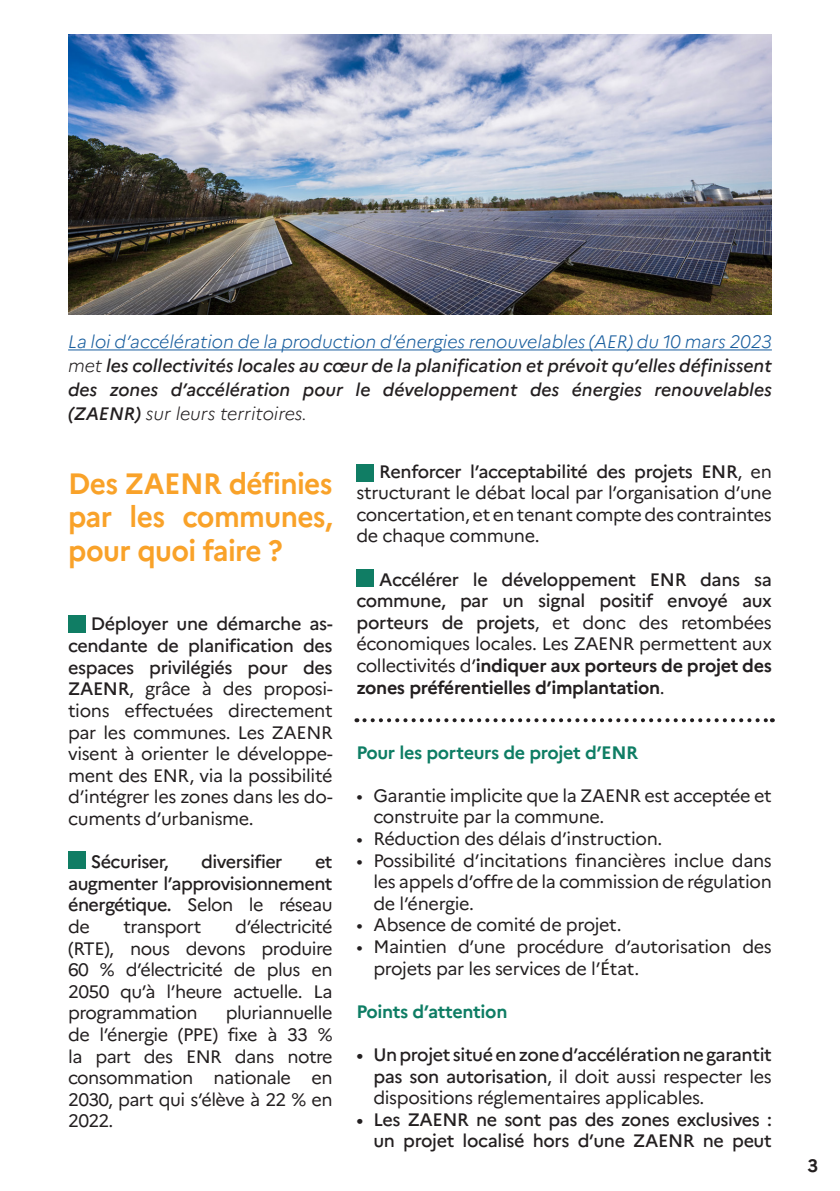
<style>
.page{position:relative;width:840px;height:1191px;background:#fff}
.page>*{position:absolute;margin:0;border:0;box-sizing:border-box;transform-origin:0 0}
.Style_de_paragraphe_1{font:700 29.4px/33.6px "Marianne";letter-spacing:-.02em;color:#f9a229;text-align:justify;scale:.95 1}
.Style_de_paragraphe_1-2{font:18px/21.6px "Marianne";letter-spacing:-.02em;color:#231f20;text-align:justify}
.Style_de_paragraphe_1-3{font:500 18px/21.6px "Marianne";letter-spacing:-.02em;color:#231f20;text-align:justify}
.t1{font:italic 500 18px/24px "Marianne";color:#231f20;text-align:justify}
.Style_de_paragraphe_1-4{font:700 18px "Marianne";letter-spacing:-.02em;color:#0e7d64}
.t2{font:700 18px "Marianne";color:#231f20}
.s1{font-weight:300;color:#175d9e}
.s2{font-weight:300}
.s3{font-weight:500}
.s4{font-weight:400}
.s5{font-weight:700}
</style>
<div class="page">
<img style="left:68px;top:34px;width:703px;height:281px">
<hr style="left:68px;top:349px;width:703px;height:1px;background:#175d9e">
<div style="left:68px;top:615px;width:17px;height:17px;background:#107d64"></div>
<div style="left:68px;top:851px;width:17px;height:17px;background:#107d64"></div>
<div style="left:356px;top:464px;width:17px;height:17px;background:#107d64"></div>
<div style="left:356px;top:569px;width:17px;height:17px;background:#107d64"></div>
<svg style="left:364px;top:718px;width:408px;height:4px"></svg>
<p class="t1" style="left:68px;top:329px;width:705px"><span class="s1">La loi d’accélération de la production d’énergies renouvelables (AER) du 10 mars 2023 </span><span class="s2">met</span> les collectivités locales au cœur de la planification et prévoit qu’elles définissent des zones d’accélération pour le développement des énergies renouvelables (ZAENR) <span class="s2">sur leurs territoires.</span></p>
<p class="Style_de_paragraphe_1" style="left:68px;top:466px;width:280px">Des ZAENR définies par les communes, pour quoi faire ?</p>
<p class="Style_de_paragraphe_1-2" style="left:68px;top:613px;width:266px;text-indent:23px"><span class="s3">Déployer une démarche as&shy;cendante de planification des espaces privilégiés pour des ZAENR</span>, grâce à des proposi&shy;tions effectuées directement par les communes. Les ZAENR visent à orienter le développe&shy;ment des ENR, via la possibilité d’intégrer les zones dans les do&shy;cuments d’urbanisme.</p>
<p class="Style_de_paragraphe_1-3" style="left:91px;top:851px;width:79px">Sécuriser,</p>
<p class="Style_de_paragraphe_1-3" style="left:201px;top:851px;width:83px">diversifier</p>
<p class="Style_de_paragraphe_1-3" style="left:68px;top:851px;width:266px;text-indent:247px">et augmenter l’approvisionnement énergétique. <span class="s4">Selon le réseau de</span></p>
<p class="Style_de_paragraphe_1-2" style="left:68px;top:915px;width:266px;text-indent:167px">d’électricité (RTE), nous devons produire 60 % d’électricité de plus en 2050 qu’à l’heure actuelle. La programmation</p>
<p class="Style_de_paragraphe_1-2" style="left:123px;top:915px;width:79px">transport</p>
<p class="Style_de_paragraphe_1-2" style="left:68px;top:1002px;width:266px;text-indent:157px">pluriannuelle de l’énergie (PPE) fixe à 33 % la part des ENR dans notre consommation nationale en 2030, part qui s’élève à 22 % en 2022.</p>
<p class="Style_de_paragraphe_1-2" style="left:356px;top:460px;width:417px;text-indent:23px"><span class="s3">Renforcer l’acceptabilité des projets ENR</span>, en structurant le débat local par l’organisation d’une concertation, et en tenant compte des contraintes de chaque commune.</p>
<p class="Style_de_paragraphe_1-3" style="left:356px;top:568px;width:417px;text-indent:23px">Accélérer le développement ENR dans sa commune, par un signal positif envoyé aux porteurs de projets<span class="s4">, et donc des retombées économiques locales. Les ZAENR permettent aux collectivités d’</span><span class="s5">indiquer aux porteurs de projet des zones préférentielles d’implantation</span><span class="s4">.</span></p>
<p class="Style_de_paragraphe_1-4" style="left:356px;top:741px;width:283px">Pour les porteurs de projet d’ENR</p>
<p class="Style_de_paragraphe_1-2" style="left:373px;top:784px;width:399px;text-indent:-17px">• Garantie implicite que la ZAENR est acceptée et construite par la commune.</p>
<p class="Style_de_paragraphe_1-2" style="left:356px;top:827px;width:307px">• Réduction des délais d’instruction.</p>
<p class="Style_de_paragraphe_1-2" style="left:373px;top:849px;width:400px;text-indent:-17px">• Possibilité d’incitations financières inclue dans les appels d’offre de la commission de régulation de l’énergie.</p>
<p class="Style_de_paragraphe_1-2" style="left:356px;top:914px;width:266px">• Absence de comité de projet.</p>
<p class="Style_de_paragraphe_1-2" style="left:373px;top:935px;width:400px;text-indent:-17px">• Maintien d’une procédure d’autorisation des projets par les services de l’État.</p>
<p class="Style_de_paragraphe_1-4" style="left:356px;top:1000px;width:152px">Points d’attention</p>
<p class="Style_de_paragraphe_1-3" style="left:373px;top:1043px;width:399px;text-indent:-17px">• Un projet situé en zone d’accélération ne garantit pas son autorisation<span class="s4">, il doit aussi respecter les dispositions réglementaires applicables.</span></p>
<p class="Style_de_paragraphe_1-3" style="left:356px;top:1108px;width:417px;text-align:right">• Les ZAENR ne sont pas des zones exclusives : un projet localisé hors d’une ZAENR ne peut</p>
<p class="t2" style="left:806px;top:1154px;width:12px">3</p>
</div>
